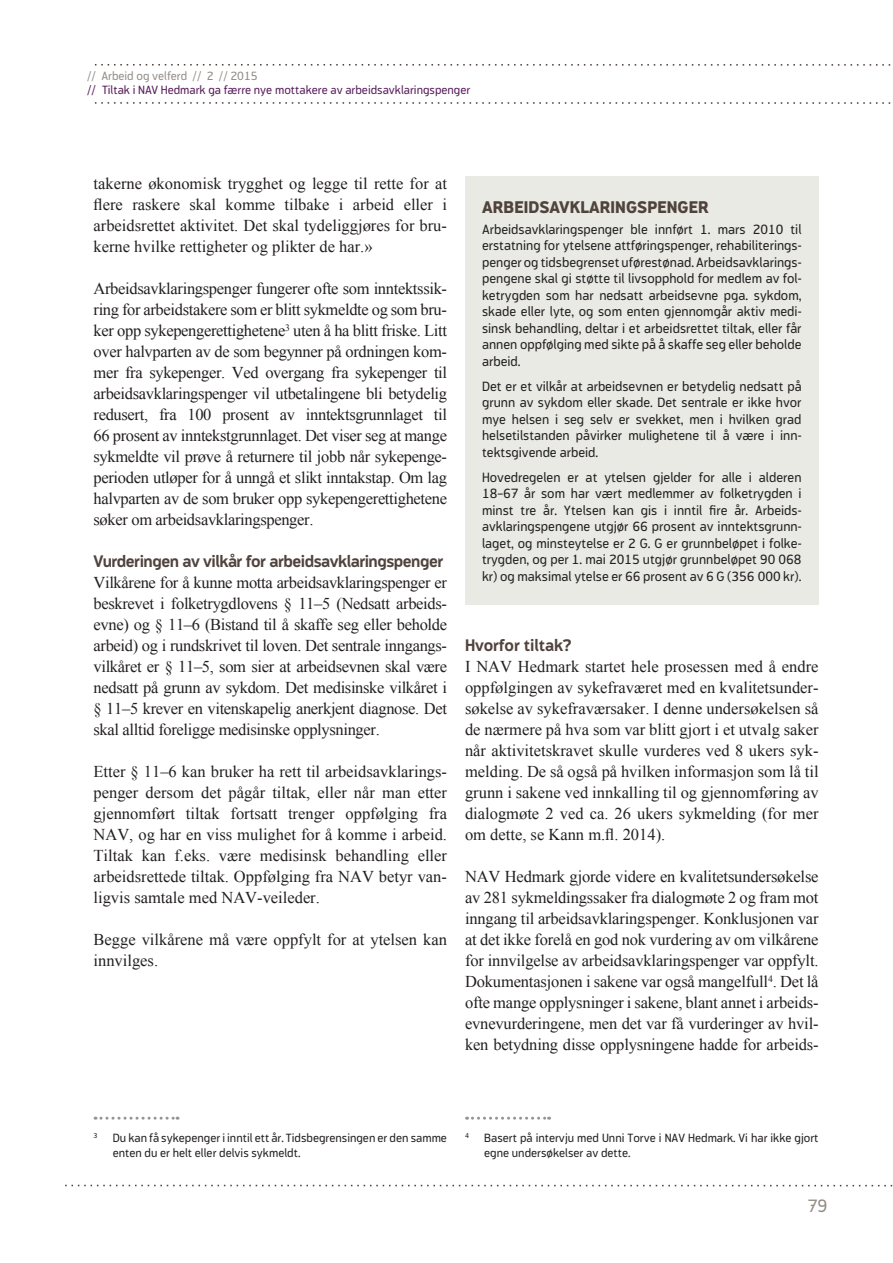
<style>
.page{position:relative;width:893px;height:1263px;background:#fff}
.page>*{position:absolute;margin:0;border:0;box-sizing:border-box;transform-origin:0 0}
.t1{font:18px "Modus";color:#948d87}
.t2{font:16.5px/21px "Times New Roman";color:#231f20;text-align:justify}
.t3{font:700 16.5px "Modus";letter-spacing:-.03em;color:#50433d}
.t4{font:800 16.5px "Modus";letter-spacing:.005em;color:#50433d}
.t5{font:700 16.5px "Modus";letter-spacing:-.01em;color:#50433d}
.t6{font:13.5px/16.5px "Modus";color:#231f20;text-align:justify}
.t7{font:12px/15px "Modus";color:#231f20}
.t8{font:12px "Modus";color:#561c5a}
.t9{font:12px "Modus";color:#948d87}
.t10{font:7.05px "Modus";color:#231f20}
</style>
<div class="page">
<svg style="left:94px;top:64px;width:797px;height:2px"></svg>
<svg style="left:94px;top:102px;width:797px;height:2px"></svg>
<svg style="left:65px;top:1185px;width:828px;height:1px"></svg>
<svg style="left:467px;top:1117px;width:83px;height:3px"></svg>
<svg style="left:95px;top:1117px;width:83px;height:3px"></svg>
<div style="left:465px;top:177px;width:354px;height:428px;background:#e9eae4"></div>
<p class="t9" style="left:87px;top:69px;width:172px">// Arbeid og velferd // 2 // 2015</p>
<p class="t8" style="left:87px;top:83px;width:385px">// Tiltak i NAV Hedmark ga færre nye mottakere av arbeidsavklaringspenger</p>
<p class="t2" style="left:94px;top:173px;width:355px">takerne økonomisk trygghet og legge til rette for at flere raskere skal komme tilbake i arbeid eller i arbeidsrettet aktivitet. Det skal tydeliggjøres for bru&shy;kerne hvilke rettigheter og plikter de har.»</p>
<p class="t2" style="left:94px;top:278px;width:355px">Arbeidsavklaringspenger fungerer ofte som inntektssik&shy;ring for arbeidstakere som er blitt sykmeldte og som bru&shy;ker opp sykepengerettighetene<sup>3</sup> uten å ha blitt friske. Litt over halvparten av de som begynner på ordningen kom&shy;mer fra sykepenger. Ved overgang fra sykepenger til arbeidsavklaringspenger vil utbetalingene bli betydelig redusert, fra 100 prosent av inntektsgrunnlaget til 66 -prosent av inntekstgrunnlaget. Det viser seg at mange sykmeldte vil prøve å returnere til jobb når sykepenge&shy;perioden utløper for å unngå et slikt inntakstap. Om lag halvparten av de som bruker opp sykepengerettighetene søker om arbeidsavklaringspenger.</p>
<p class="t3" style="left:94px;top:552px;width:351px">Vurderingen av vilkår for arbeidsavklaringspenger</p>
<p class="t2" style="left:94px;top:572px;width:355px">Vilkårene for å kunne motta arbeidsavklaringspenger er beskrevet i folketrygdlovens § 11–5 (Nedsatt arbeids&shy;evne) og § 11–6 (Bistand til å skaffe seg eller beholde arbeid) og i rundskrivet til loven. Det sentrale inngangs&shy;vilkåret er § 11–5, som sier at arbeidsevnen skal være nedsatt på grunn av sykdom. Det medisinske vilkåret i § 11–5 krever en vitenskapelig anerkjent diagnose. Det skal alltid foreligge medisinske opplysninger.</p>
<p class="t2" style="left:94px;top:761px;width:355px">Etter § 11–6 kan bruker ha rett til arbeidsavklarings&shy;penger dersom det pågår tiltak, eller når man etter gjennomført tiltak fortsatt trenger oppfølging fra NAV, og har en viss mulighet for å komme i arbeid.<br>Tiltak kan f.eks. være medisinsk behandling eller arbeidsrettede tiltak. Oppfølging fra NAV betyr van&shy;ligvis samtale med NAV-veileder.</p>
<p class="t2" style="left:94px;top:929px;width:355px">Begge vilkårene må være oppfylt for at ytelsen kan innvilges.</p>
<p class="t4" style="left:482px;top:198px;width:228px">ARBEIDSAVKLARINGSPENGER</p>
<p class="t6" style="left:482px;top:221px;width:321px">Arbeidsavklaringspenger ble innført 1. mars 2010 til erstatning for ytelsene attføringspenger, rehabiliterings&shy;penger og tidsbegrenset uførestønad. Arbeidsavklarings&shy;pengene skal gi støtte til livsopphold for medlem av fol&shy;ketrygden som har nedsatt arbeidsevne pga. sykdom, skade eller lyte, og som enten gjennomgår aktiv medi&shy;sinsk behandling, deltar i et arbeidsrettet tiltak, eller får annen oppfølging med sikte på å skaffe seg eller beholde arbeid.</p>
<p class="t6" style="left:482px;top:378px;width:321px">Det er et vilkår at arbeidsevnen er betydelig nedsatt på grunn av sykdom eller skade. Det sentrale er ikke hvor mye helsen i seg selv er svekket, men i hvilken grad helsetilstanden påvirker mulighetene til å være i inn&shy;tektsgivende arbeid.</p>
<p class="t6" style="left:482px;top:469px;width:321px">Hovedregelen er at ytelsen gjelder for alle i alderen 18–67 år som har vært medlemmer av folketrygden i minst tre år. Ytelsen kan gis i inntil fire år. Arbeids&shy;avklaringspengene utgjør 66 prosent av inntektsgrunn&shy;laget, og minsteytelse er 2 G. G er grunnbeløpet i folke&shy;trygden, og per 1. mai 2015 utgjør grunnbeløpet 90 068 kr) og maksimal ytelse er 66 prosent av 6 G (356 000 kr).</p>
<p class="t5" style="left:465px;top:636px;width:108px">Hvorfor tiltak?</p>
<p class="t2" style="left:465px;top:656px;width:355px">I NAV Hedmark startet hele prosessen med å endre oppfølgingen av sykefraværet med en kvalitetsunder&shy;søkelse av sykefraværsaker. I denne undersøkelsen så de nærmere på hva som var blitt gjort i et utvalg saker når aktivitetskravet skulle vurderes ved 8 ukers syk&shy;melding. De så også på hvilken informasjon som lå til grunn i sakene ved innkalling til og gjennomføring av dialogmøte 2 ved ca. 26 ukers sykmelding (for mer om dette, se Kann m.fl. 2014).</p>
<p class="t2" style="left:465px;top:866px;width:355px">NAV Hedmark gjorde videre en kvalitetsundersøkelse av 281 sykmeldingssaker fra dialogmøte 2 og fram mot inngang til arbeidsavklaringspenger. Konklusjonen var at det ikke forelå en god nok vurdering av om vilkårene for innvilgelse av arbeidsavklaringspenger var oppfylt.<br>Dokumentasjonen i sakene var også mangelfull<sup>4</sup>. Det lå ofte mange opplysninger i sakene, blant annet i arbeids&shy;evnevurderingene, men det var få vurderinger av hvil&shy;ken betydning disse opplysningene hadde for arbeids-</p>
<p class="t10" style="left:94px;top:1131px;width:5px">3</p>
<p class="t7" style="left:113px;top:1130px;width:336px">Du kan få sykepenger i inntil ett år. Tidsbegrensingen er den samme enten du er helt eller delvis sykmeldt.</p>
<p class="t10" style="left:465px;top:1131px;width:5px">4</p>
<p class="t7" style="left:484px;top:1130px;width:336px">Basert på intervju med Unni Torve i NAV Hedmark. Vi har ikke gjort egne undersøkelser av dette.</p>
<p class="t1" style="left:807px;top:1195px;width:22px">79</p>
</div>
